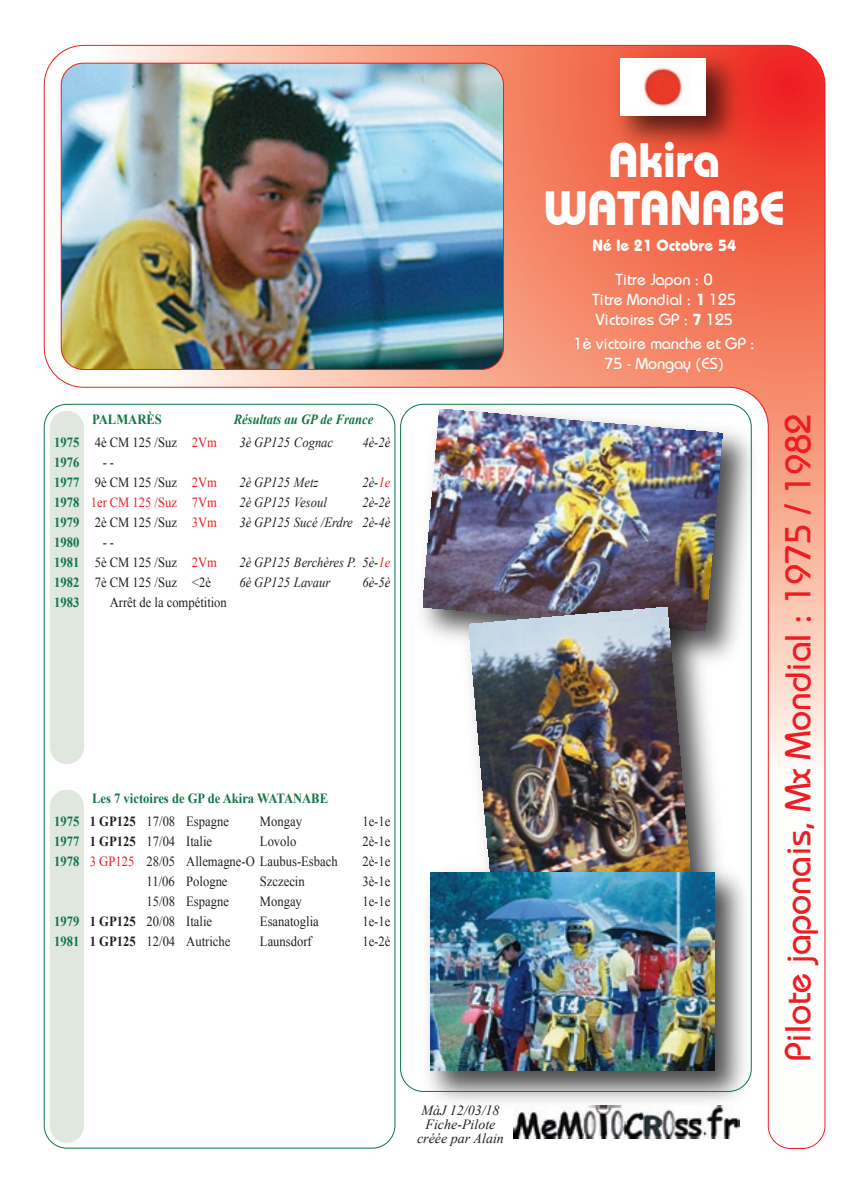
<style>
.page{position:relative;width:842px;height:1191px;background:#fff}
.page>*{position:absolute;margin:0;border:0;box-sizing:border-box;transform-origin:0 0}
.t1{font:700 48px/48px "Bauhaus IT Cby BT";color:#fff;text-align:center}
.t2{font:36px "Bauhaus";color:#ee1d23}
.t3{font:16px/20px "Bauhaus";color:#fff;text-align:center}
.t4{font:700 16px "Bauhaus IT Cby BT";color:#fff}
.t5{font:14px/20px "Times New Roman";color:#231f20;scale:.9 1}
.t6{font:italic 14px "Times New Roman";color:#231f20;scale:.9 1}
.t7{font:700 14px/20px "Times New Roman";color:#107546;text-align:justify;scale:.9 1}
.t8{font:italic 14px/14px "Times New Roman";color:#231f20;text-align:center}
.t9{font:italic 700 14px "Times New Roman";color:#107546;scale:.9 1}
.t10{font:14px "Times New Roman";color:#ee1d23;scale:.9 1}
.s1{color:#ee1d23}
.s2{font-weight:700}
.s3{font-family:"Bauhaus IT Cby BT";font-weight:700}
</style>
<div class="page">
<img style="left:44px;top:45px;width:781px;height:1103px">
<div style="left:50px;top:789px;width:34px;height:353px;background:#dfe7df"></div>
<img style="left:603px;top:44px;width:148px;height:116px">
<img style="left:620px;top:59px;width:85px;height:56px">
<p class="t7" style="left:54px;top:432px;width:29px">1975<br>1976<br>1977<br>1978<br>1979<br>1980<br>1981<br>1982<br>1983</p>
<p class="t7" style="left:92px;top:409px;width:79px">PALMARÈS</p>
<p class="t9" style="left:234px;top:409px;width:157px">Résultats au GP de France</p>
<p class="t5" style="left:95px;top:432px;width:137px">4è CM 125 /Suz <span class="s1">2Vm</span></p>
<p class="t6" style="left:240px;top:433px;width:106px">3è GP125 Cognac</p>
<p class="t6" style="left:362px;top:433px;width:33px">4è-2è</p>
<p class="t5" style="left:95px;top:452px;width:137px;text-indent:8px">- -<br>9è CM 125 /Suz <span class="s1">2Vm</span></p>
<p class="t6" style="left:240px;top:473px;width:89px">2è GP125 Metz</p>
<p class="t6" style="left:362px;top:473px;width:33px">2è-<span class="s1">1e</span></p>
<p class="t10" style="left:91px;top:493px;width:142px">1er CM 125 /Suz 7Vm</p>
<p class="t6" style="left:240px;top:493px;width:99px">2è GP125 Vesoul</p>
<p class="t6" style="left:362px;top:493px;width:33px">2è-2è</p>
<p class="t5" style="left:95px;top:512px;width:137px">2è CM 125 /Suz <span class="s1">3Vm</span></p>
<p class="t6" style="left:240px;top:513px;width:169px">3è GP125 Sucé /Erdre 2è-4è</p>
<p class="t5" style="left:95px;top:532px;width:137px;text-indent:8px">- -<br>5è CM 125 /Suz <span class="s1">2Vm</span></p>
<p class="t6" style="left:240px;top:553px;width:169px">2è GP125 Berchères P. 5è-<span class="s1">1e</span></p>
<p class="t5" style="left:95px;top:572px;width:130px">7è CM 125 /Suz &lt;2è</p>
<p class="t6" style="left:240px;top:573px;width:102px">6è GP125 Lavaur</p>
<p class="t6" style="left:362px;top:573px;width:33px">6è-5è</p>
<p class="t5" style="left:110px;top:592px;width:132px">Arrêt de la compétition</p>
<p class="t7" style="left:54px;top:811px;width:29px">1975<br>1977<br>1978</p>
<p class="t7" style="left:54px;top:911px;width:29px">1979<br>1981</p>
<p class="t7" style="left:92px;top:787px;width:264px">Les 7 victoires de GP de Akira WATANABE</p>
<p class="t5" style="left:90px;top:811px;width:156px"><span class="s2">1 GP125</span> 17/08 Espagne</p>
<p class="t5" style="left:260px;top:811px;width:48px">Mongay</p>
<p class="t5" style="left:362px;top:811px;width:33px">1e-1e</p>
<p class="t5" style="left:90px;top:831px;width:137px"><span class="s2">1 GP125</span> 17/04 Italie</p>
<p class="t5" style="left:260px;top:831px;width:42px">Lovolo</p>
<p class="t5" style="left:362px;top:831px;width:33px">2è-1e</p>
<p class="t5" style="left:90px;top:851px;width:277px"><span class="s1">3 GP125</span> 28/05 Allemagne-O Laubus-Esbach</p>
<p class="t5" style="left:362px;top:851px;width:33px">2è-1e</p>
<p class="t5" style="left:147px;top:871px;width:91px">11/06 Pologne</p>
<p class="t5" style="left:260px;top:871px;width:51px">Szczecin</p>
<p class="t5" style="left:362px;top:871px;width:33px">3è-1e</p>
<p class="t5" style="left:147px;top:891px;width:93px">15/08 Espagne</p>
<p class="t5" style="left:260px;top:891px;width:48px">Mongay</p>
<p class="t5" style="left:362px;top:891px;width:33px">1e-1e</p>
<p class="t5" style="left:90px;top:911px;width:137px"><span class="s2">1 GP125</span> 20/08 Italie</p>
<p class="t5" style="left:260px;top:911px;width:67px">Esanatoglia</p>
<p class="t5" style="left:362px;top:911px;width:33px">1e-1e</p>
<p class="t5" style="left:90px;top:931px;width:158px"><span class="s2">1 GP125</span> 12/04 Autriche</p>
<p class="t5" style="left:260px;top:931px;width:59px">Launsdorf</p>
<p class="t5" style="left:362px;top:931px;width:33px">1e-2è</p>
<p class="t8" style="left:417px;top:1103px;width:88px">MàJ 12/03/18<br>Fiche-Pilote créée par Alain</p>
<h1 class="t1" style="left:544px;top:136px;width:243px">Akira<br>WATANABE</h1>
<p class="t4" style="left:592px;top:236px;width:145px">Né le 21 Octobre 54</p>
<p class="t3" style="left:593px;top:269px;width:145px">Titre Japon : 0<br>Titre Mondial : <span class="s3">1</span> 125<br>Victoires GP : <span class="s3">7</span> 125</p>
<p class="t3" style="left:574px;top:333px;width:182px">1è victoire manche et GP :<br>75 - Mongay (ES)</p>
<h2 class="t2" style="left:776px;top:1061px;width:649px;rotate:-90deg">Pilote japonais, Mx Mondial : 1975 / 1982</h2>
</div>
